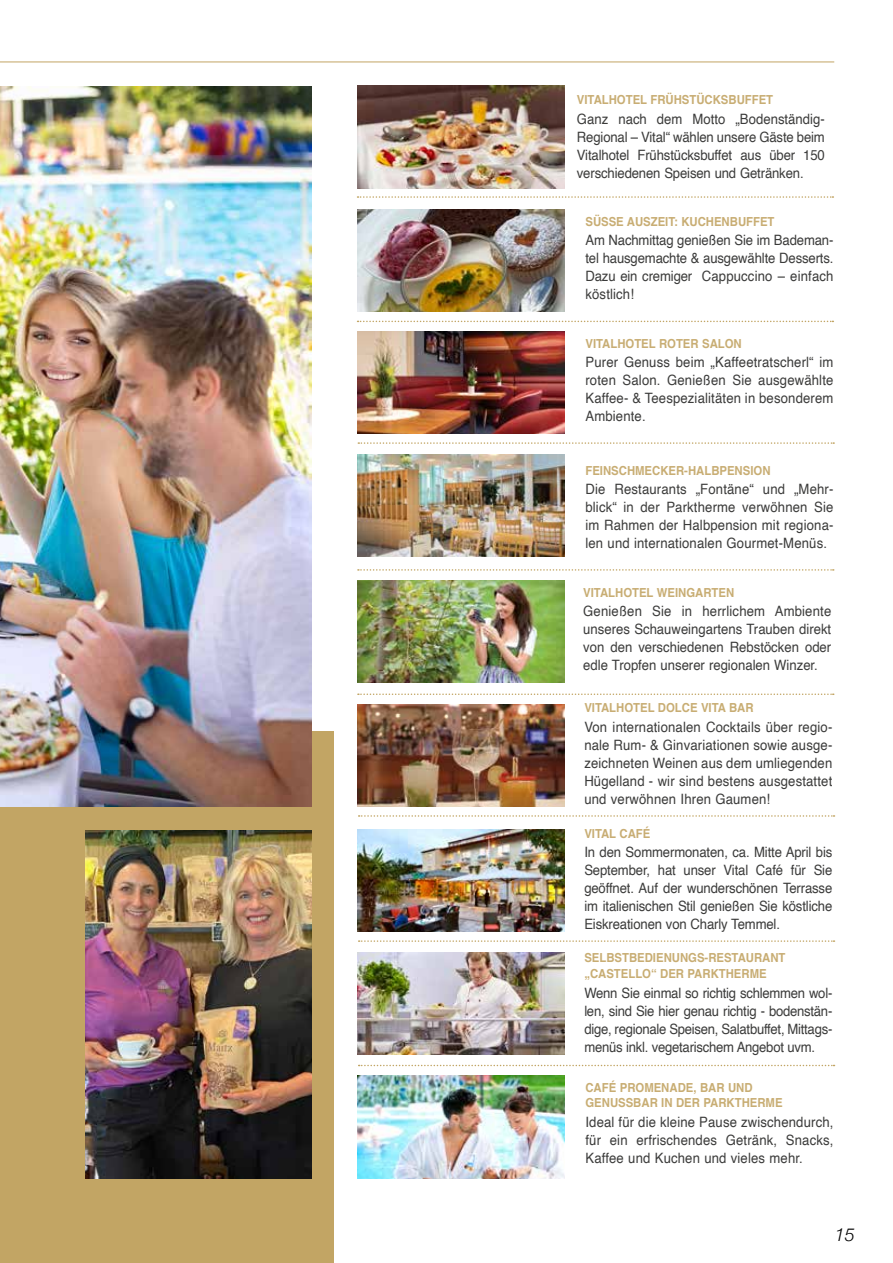
<style>
.page{position:relative;width:893px;height:1263px;background:#fff}
.page>*{position:absolute;margin:0;border:0;box-sizing:border-box;transform-origin:0 0}
.t1{font:italic 300 18px "Helvetica Neue";color:#000}
.t2{font:14.25px/18px "Helvetica";color:#3c3c3b;text-align:justify;scale:.92 1}
.t3{font:700 12.45px/16.5px "Helvetica";color:#c8ad73;scale:.91 1}
</style>
<div class="page">
<div style="left:0;top:732px;width:333px;height:531px;background:#c2a564"></div>
<img style="left:0;top:86px;width:312px;height:720px">
<img style="left:85px;top:830px;width:226px;height:348px">
<img style="left:358px;top:86px;width:206px;height:102px">
<img style="left:358px;top:209px;width:206px;height:103px">
<img style="left:358px;top:331px;width:206px;height:102px">
<img style="left:358px;top:455px;width:206px;height:102px">
<img style="left:358px;top:581px;width:206px;height:102px">
<img style="left:358px;top:704px;width:206px;height:102px">
<img style="left:358px;top:829px;width:206px;height:102px">
<img style="left:358px;top:953px;width:206px;height:102px">
<img style="left:358px;top:1076px;width:206px;height:102px">
<svg style="left:358px;top:196px;width:475px;height:2px"></svg>
<svg style="left:358px;top:321px;width:475px;height:1px"></svg>
<svg style="left:358px;top:442px;width:476px;height:2px"></svg>
<svg style="left:358px;top:569px;width:476px;height:2px"></svg>
<svg style="left:358px;top:693px;width:476px;height:2px"></svg>
<svg style="left:359px;top:815px;width:475px;height:2px"></svg>
<svg style="left:359px;top:940px;width:475px;height:2px"></svg>
<svg style="left:359px;top:1065px;width:475px;height:1px"></svg>
<hr style="left:0;top:62px;width:834px;height:1px;background:#c2a564">
<p class="t3" style="left:577px;top:93px;width:217px">VITALHOTEL FRÜHSTÜCKSBUFFET</p>
<p class="t2" style="left:577px;top:110px;width:271px">Ganz nach dem Motto „Bodenständig-Regional – Vital“ wählen unsere Gäste beim Vitalhotel Frühstücksbuffet aus über 150 verschiedenen Speisen und Getränken.</p>
<p class="t3" style="left:585px;top:215px;width:209px">SÜSSE AUSZEIT: KUCHENBUFFET</p>
<p class="t2" style="left:585px;top:232px;width:271px">Am Nachmittag genießen Sie im Bademan&shy;tel hausgemachte &amp; ausgewählte Desserts.<br>Dazu ein cremiger Cappuccino – einfach köstlich!</p>
<p class="t3" style="left:585px;top:336px;width:173px">VITALHOTEL ROTER SALON</p>
<p class="t2" style="left:585px;top:353px;width:271px">Purer Genuss beim „Kaffeetratscherl“ im roten Salon. Genießen Sie ausgewählte Kaffee- &amp; Teespezialitäten in besonderem Ambiente.</p>
<p class="t3" style="left:585px;top:463px;width:205px">FEINSCHMECKER-HALBPENSION</p>
<p class="t2" style="left:585px;top:481px;width:271px">Die Restaurants „Fontäne“ und „Mehr&shy;blick“ in der Parktherme verwöhnen Sie im Rahmen der Halbpension mit regiona&shy;len und internationalen Gourmet-Menüs.</p>
<p class="t3" style="left:583px;top:585px;width:167px">VITALHOTEL WEINGARTEN</p>
<p class="t2" style="left:583px;top:603px;width:271px">Genießen Sie in herrlichem Ambiente unseres Schauweingartens Trauben direkt von den verschiedenen Rebstöcken oder edle Tropfen unserer regionalen Winzer.</p>
<p class="t3" style="left:584px;top:701px;width:187px">VITALHOTEL DOLCE VITA BAR</p>
<p class="t2" style="left:584px;top:718px;width:271px">Von internationalen Cocktails über regio&shy;nale Rum- &amp; Ginvariationen sowie ausge&shy;zeichneten Weinen aus dem umliegenden Hügelland - wir sind bestens ausgestattet und verwöhnen Ihren Gaumen!</p>
<p class="t3" style="left:584px;top:827px;width:74px">VITAL CAFÉ</p>
<p class="t2" style="left:584px;top:844px;width:271px">In den Sommermonaten, ca. Mitte April bis September, hat unser Vital Café für Sie geöffnet. Auf der wunderschönen Terrasse im italienischen Stil genießen Sie köstliche Eiskreationen von Charly Temmel.</p>
<p class="t3" style="left:584px;top:950px;width:223px">SELBSTBEDIENUNGS-RESTAURANT „CASTELLO“ DER PARKTHERME</p>
<p class="t2" style="left:584px;top:984px;width:271px">Wenn Sie einmal so richtig schlemmen wol&shy;len, sind Sie hier genau richtig - bodenstän&shy;dige, regionale Speisen, Salatbuffet, Mittags&shy;menüs inkl. vegetarischem Angebot uvm.</p>
<p class="t3" style="left:585px;top:1082px;width:218px;line-height:15px">CAFÉ PROMENADE, BAR UND<br>GENUSSBAR IN DER PARKTHERME</p>
<p class="t2" style="left:585px;top:1113px;width:271px">Ideal für die kleine Pause zwischendurch, für ein erfrischendes Getränk, Snacks, Kaffee und Kuchen und vieles mehr.</p>
<p class="t1" style="left:835px;top:1220px;width:22px">15</p>
</div>
